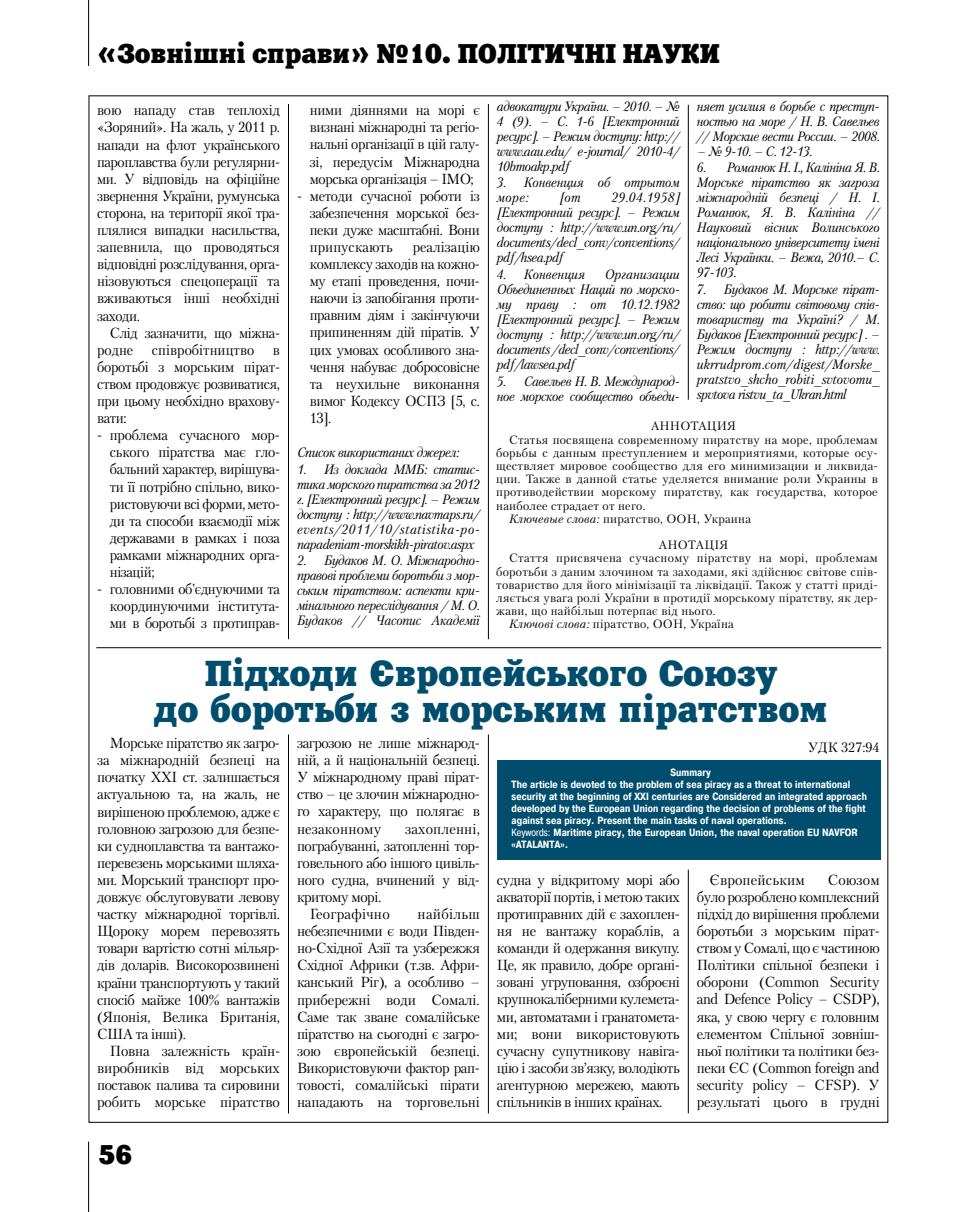
<style>
.page{position:relative;width:957px;height:1212px;background:#fff}
.page>*{position:absolute;margin:0;border:0;box-sizing:border-box;transform-origin:0 0}
.t1{font:36px/36px "Xenia C";letter-spacing:-.015em;color:#004d6d;text-align:center}
.t2{font:27px "Xenia C";letter-spacing:-.02em;color:#000}
.t3{font:14.55px/17.1px "Petersburg C";letter-spacing:-.03em;color:#000;text-align:justify}
.t4{font:14.55px/17.1px "Petersburg C";letter-spacing:-.03em;color:#000;text-align:justify;scale:.95 1}
.t5{font:14.55px "Petersburg C";letter-spacing:.01em;color:#000}
.t6{font:14.55px "Petersburg C";color:#000;scale:.95 1}
.t7{font:14.55px "Petersburg C";letter-spacing:.02em;color:#000}
.t8{font:italic 13.5px/15px "Petersburg C";letter-spacing:-.03em;color:#000;text-align:justify;scale:.95 1}
.t9{font:italic 13.5px/15px "Petersburg C";letter-spacing:-.005em;color:#000;scale:.95 1}
.t10{font:italic 13.5px "Petersburg C";letter-spacing:.005em;color:#000;scale:.95 1}
.t11{font:13.5px "Petersburg C";color:#000}
.t12{font:12px "Petersburg C";letter-spacing:.02em;color:#000}
.t13{font:700 10.5px/12px "Pragmatica Cond C";letter-spacing:.01em;color:#fff}
.s1{font-style:italic}
.s2{font-weight:400}
</style>
<div class="page">
<hr style="left:88px;top:0;width:1px;height:66px;background:#000">
<hr style="left:88px;top:1141px;width:1px;height:71px;background:#000">
<hr style="left:288px;top:104px;width:1px;height:535px;background:#000">
<hr style="left:288px;top:734px;width:1px;height:379px;background:#000">
<hr style="left:96px;top:647px;width:785px;height:1px;background:#000">
<hr style="left:488px;top:104px;width:1px;height:535px;background:#000">
<hr style="left:488px;top:734px;width:1px;height:379px;background:#000">
<hr style="left:688px;top:105px;width:1px;height:295px;background:#000">
<hr style="left:688px;top:869px;width:1px;height:244px;background:#000">
<div style="left:498px;top:760px;width:383px;height:100px;background:#004d6d"></div>
<h2 class="t2" style="left:97px;top:37px;width:624px">«Зовнішні справи» №10. політичні науки</h2>
<p class="t4" style="left:97px;top:102px;width:194px">вою нападу став теплохід «Зоряний». На жаль, у 2011 р. напади на флот українського пароплавства були регулярни&shy;ми. У відповідь на офіційне звернення України, румунська сторона, на території якої тра&shy;плялися випадки насильства, запевнила, що проводяться відповідні розслідування, орга&shy;нізовуються спецоперації та вживаються інші необхідні заходи.</p>
<p class="t4" style="left:97px;top:324px;width:194px;text-indent:13px">Слід зазначити, що міжна&shy;родне</p>
<p class="t6" style="left:152px;top:341px;width:109px">співробітництво</p>
<p class="t4" style="left:97px;top:341px;width:194px;text-indent:176px">в боротьбі з морським пірат&shy;ством продовжує розвиватися, при цьому необхідно врахову&shy;вати:</p>
<p class="t4" style="left:110px;top:426px;width:181px;text-indent:-13px">- проблема сучасного мор&shy;ського піратства має гло&shy;бальний характер, вирішува&shy;ти її потрібно спільно, вико&shy;ристовуючи всі форми, мето&shy;ди та способи взаємодії між державами в рамках і поза рамками міжнародних орга&shy;нізацій;</p>
<p class="t4" style="left:110px;top:580px;width:181px;text-indent:-13px">- головними об'єднуючими та координуючими інститута&shy;ми в боротьбі з протиправ-</p>
<p class="t4" style="left:310px;top:101px;width:181px">ними діяннями на морі є визнані міжнародні та регіо&shy;нальні організації в цій галу&shy;зі, передусім Міжнародна морська організація – ІМО;</p>
<p class="t4" style="left:310px;top:187px;width:181px;text-indent:-13px">- методи сучасної роботи із забезпечення морської без&shy;пеки дуже масштабні. Вони припускають</p>
<p class="t4" style="left:310px;top:238px;width:181px;text-indent:103px">реалізацію комплексу заходів на кожно&shy;му етапі проведення, почи&shy;наючи із запобігання проти&shy;правним діям і закінчуючи припиненням дій піратів. У цих умовах особливого зна&shy;чення набуває добросовісне та неухильне виконання вимог Кодексу ОСПЗ [5, с.<br>13].</p>
<p class="t8" style="left:297px;top:445px;width:172px">Список використаних джерел:</p>
<p class="t8" style="left:297px;top:461px;width:194px">1. Из доклада ММБ: статис&shy;тика морского пиратства за 2012 г. [Електронний ресурс]. – Режим доступу : http://www.navmaps.ru/ events/2011/10/statistika-po&shy;napadeniam-morskikh-piratov.aspx</p>
<p class="t8" style="left:297px;top:553px;width:194px">2. Будаков М. О. Міжнародно&shy;правові проблеми боротьби з мор&shy;ським піратством: аспекти кри&shy;мінального переслідування / М. О.<br>Будаков // Часопис Академії</p>
<p class="t8" style="left:497px;top:98px;width:194px">адвокатури України. – 2010. – № 4 (9). – С. 1-6 [Електронний ресурс]. – Режим доступу: http:// www.aau.edu/ e-journal/ 2010-4/ 10bmoakp.pdf</p>
<p class="t9" style="left:497px;top:175px;width:194px">3. Конвенция об отрытом море:</p>
<p class="t8" style="left:497px;top:190px;width:194px;text-indent:114px">29.04.1958] [Електронний ресурс]. – Режим доступу : http://www.un.org/ru/ documents/decl_conv/conventions/ pdf/hsea.pdf</p>
<p class="t10" style="left:497px;top:267px;width:94px">4. Конвенция</p>
<p class="t8" style="left:559px;top:190px;width:24px">[от</p>
<p class="t8" style="left:497px;top:267px;width:194px;text-indent:108px">Организации Объединенных Наций по морско&shy;му праву : от 10.12.1982 [Електронний ресурс]. – Режим доступу : http://www.un.org/ru/ documents /decl_conv/conventions/ pdf/lawsea.pdf</p>
<p class="t8" style="left:497px;top:374px;width:192px">5. Савельев Н. В. Международ&shy;ное морское сообщество объеди-</p>
<p class="t8" style="left:697px;top:98px;width:194px">няет усилия в борьбе с преступ&shy;ностью на море / Н. В. Савельев // Морские вести России. – 2008.</p>
<p class="t8" style="left:697px;top:143px;width:123px">– № 9-10. – С. 12-13.</p>
<p class="t8" style="left:697px;top:160px;width:194px">6. Романюк Н. І., Калініна Я. В.<br>Морське піратство як загроза міжнародній безпеці / Н. І.<br>Романюк, Я. В. Калініна // Науковий вісник Волинського національного університету імені Лесі Українки. – Вежа, 2010.– С.<br>97-103.</p>
<p class="t8" style="left:697px;top:282px;width:194px">7. Будаков М. Морське пірат&shy;ство: що робити світовому спів&shy;товариству та Україні? / М.<br>Будаков [Електронний ресурс] . – Режим доступу : http://www. ukrrudprom.com/digest/Morske_ pratstvo_shcho_robiti_svtovomu_ spvtova ristvu_ta_Ukran.html</p>
<p class="t12" style="left:651px;top:419px;width:87px">АННОТАЦИЯ</p>
<p class="t12" style="left:509px;top:432px;width:370px">Статья посвящена современному пиратству на море, проблемам</p>
<p class="t12" style="left:496px;top:445px;width:383px">борьбы с данным преступлением и мероприятиями, которые осу-</p>
<p class="t12" style="left:496px;top:459px;width:383px">ществляет мировое сообщество для его минимизации и ликвида-</p>
<p class="t12" style="left:496px;top:472px;width:383px">ции. Также в данной статье уделяется внимание роли Украины в</p>
<p class="t12" style="left:496px;top:485px;width:383px">противодействии морскому пиратству, как государства, которое</p>
<p class="t12" style="left:496px;top:498px;width:151px">наиболее страдает от него.</p>
<p class="t12" style="left:509px;top:511px;width:243px"><span class="s1">Ключевые слова:</span> пиратство, ООН, Украина</p>
<p class="t12" style="left:658px;top:538px;width:71px">АНОТАЦІЯ</p>
<p class="t12" style="left:509px;top:551px;width:370px">Стаття присвячена сучасному піратству на морі, проблемам</p>
<p class="t12" style="left:496px;top:564px;width:383px">боротьби з даним злочином та заходами, які здійснює світове спів-</p>
<p class="t12" style="left:496px;top:577px;width:383px">товариство для його мінімізації та ліквідації. Також у статті приді-</p>
<p class="t12" style="left:496px;top:591px;width:383px">ляється увага ролі України в протидії морському піратству, як дер-</p>
<p class="t12" style="left:496px;top:604px;width:221px">жави, що найбільш потерпає від нього.</p>
<p class="t12" style="left:509px;top:617px;width:226px"><span class="s1">Ключові слова:</span> піратство, ООН, Україна</p>
<h1 class="t1" style="left:154px;top:655px;width:675px">Підходи Європейського Союзу<br>до боротьби з морським піратством</h1>
<p class="t13" style="left:511px;top:766px;width:357px;text-indent:159px">Summary<br>The article is devoted to the problem of sea piracy as a threat to international security at the beginning of XXI centuries are Considered an integrated approach developed by the European Union regarding the decision of problems of the fight against sea piracy. Present the main tasks of naval operations.<br><span class="s2">Keywords:</span> Maritime piracy, the European Union, the naval operation EU NAVFOR «ATALANTA».</p>
<p class="t3" style="left:297px;top:734px;width:184px">загрозою не лише міжнарод&shy;ній, а й національній безпеці.<br>У міжнародному праві пірат&shy;ство – це злочин міжнародно&shy;го характеру, що полягає в незаконному</p>
<p class="t3" style="left:97px;top:734px;width:184px;text-indent:13px">Морське піратство як загро&shy;за міжнародній безпеці на початку ХХІ ст. залишається актуальною та, на жаль, не вирішеною проблемою, адже є головною загрозою для безпе&shy;ки судноплавства та вантажо&shy;перевезень морськими шляха&shy;ми. Морський транспорт про&shy;довжує обслуговувати левову частку міжнародної торгівлі.<br>Щороку морем перевозять товари вартістю сотні мільяр&shy;дів доларів. Високорозвинені країни транспортують у такий спосіб майже 100% вантажів (Японія, Велика Британія, США та інші).</p>
<p class="t3" style="left:97px;top:1042px;width:184px;text-indent:13px">Повна залежність країн&shy;виробників від морських поставок палива та сировини робить морське піратство</p>
<p class="t11" style="left:807px;top:739px;width:74px">УДК 327:94</p>
<p class="t5" style="left:405px;top:820px;width:76px">захопленні,</p>
<p class="t3" style="left:297px;top:837px;width:184px">пограбуванні, затопленні тор-</p>
<p class="t3" style="left:297px;top:854px;width:184px">говельного або іншого цивіль-</p>
<p class="t3" style="left:297px;top:871px;width:184px">ного судна, вчинений у від-</p>
<p class="t3" style="left:297px;top:888px;width:86px">критому морі.</p>
<p class="t7" style="left:310px;top:905px;width:81px">Географічно</p>
<p class="t3" style="left:497px;top:871px;width:184px">судна у відкритому морі або акваторії портів, і метою таких протиправних дій є захоплен&shy;ня не вантажу кораблів, а команди й одержання викупу.<br>Це, як правило, добре органі&shy;зовані угруповання, озброєні крупнокаліберними кулемета&shy;ми, автоматами і гранатомета&shy;ми; вони використовують сучасну супутникову навіга&shy;цію і засоби зв’язку, володіють агентурною мережею, мають спільників в інших країнах.</p>
<p class="t5" style="left:709px;top:871px;width:97px">Європейським</p>
<p class="t3" style="left:697px;top:871px;width:184px;text-indent:131px">Союзом було розроблено комплексний підхід до вирішення проблеми боротьби з морським пірат&shy;ством у Сомалі, що є частиною Політики спільної безпеки і оборони (Common Security and Defence Policy – CSDP), яка, у свою чергу є головним елементом Спільної зовніш&shy;ньої політики та політики без&shy;пеки ЄС (Common foreign and security policy – CFSP). У результаті цього в грудні</p>
<p class="t3" style="left:297px;top:905px;width:184px;text-indent:121px">найбільш небезпечними є води Півден&shy;но-Східної Азії та узбережжя Східної Африки (т.зв. Афри&shy;канський Ріг), а особливо – прибережні води Сомалі.<br>Саме так зване сомалійське піратство на сьогодні є загро&shy;зою європейській безпеці.<br>Використовуючи фактор рап&shy;товості, сомалійські пірати нападають на торговельні</p>
<h2 class="t2" style="left:99px;top:1138px;width:35px">56</h2>
</div>
